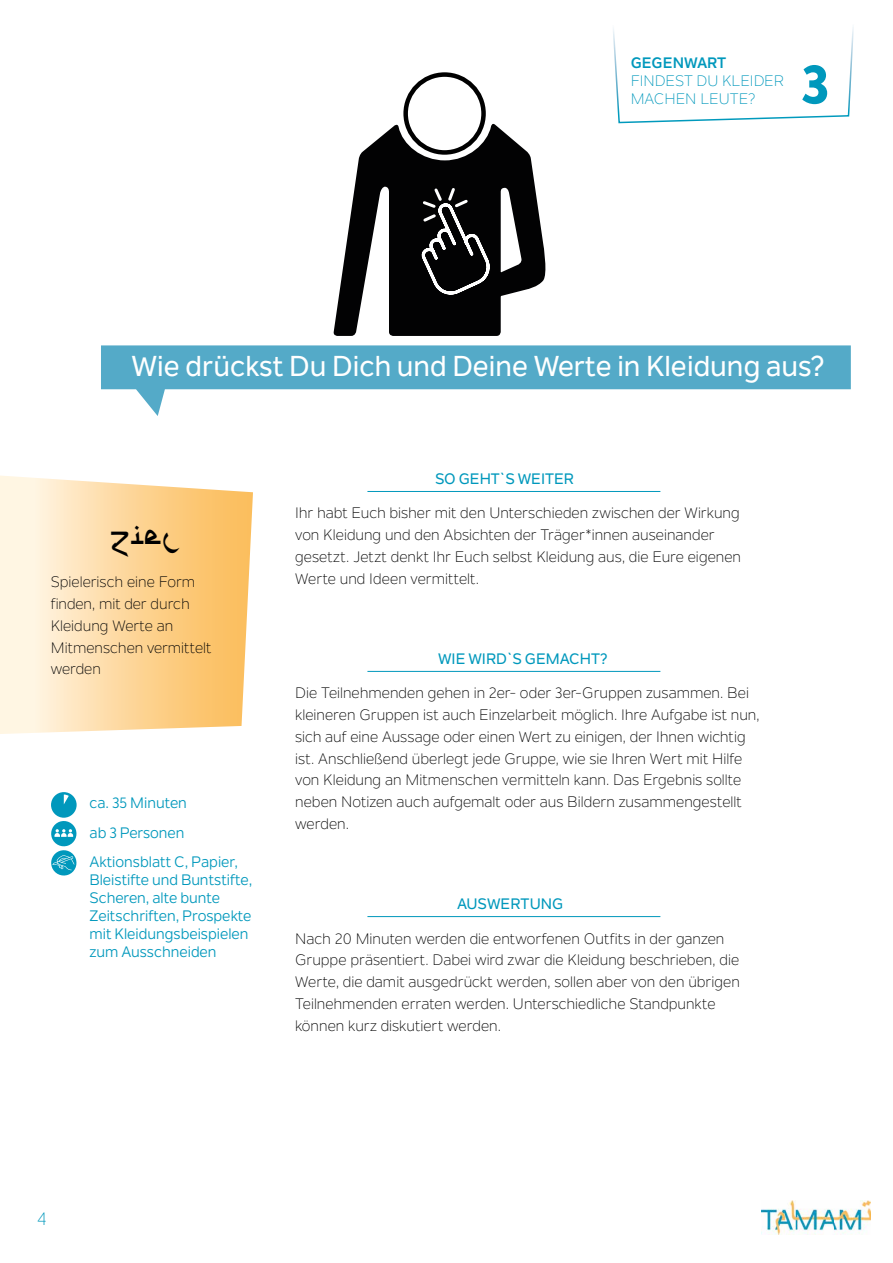
<style>
.page{position:relative;width:893px;height:1263px;background:#fff}
.page>*{position:absolute;margin:0;border:0;box-sizing:border-box;transform-origin:0 0}
.t1{font:800 54.6px "Nolan Next";color:#0098bc}
.t2{font:45px "Psuedo Saudi";color:#000}
.t3{font:500 28.5px "Nolan Next";color:#fff}
.t4{font:18px "Nolan Next";color:#0098bc}
.t5{font:15px/21.8px "Nolan Next";color:#000}
.t6{font:15px/18px "Nolan Next";color:#0098bc}
.t7{font:500 15px "Nolan Next";color:#0098bc}
.t8{font:15px/18px "Nolan Next";color:#0098bc}
.t9{font:700 15px "Nolan Next";letter-spacing:-.005em;color:#0098bc}
</style>
<div class="page">
<img style="left:761px;top:1200px;width:110px;height:34px">
<svg style="left:613px;top:27px;width:241px;height:97px"></svg>
<svg style="left:0;top:475px;width:253px;height:259px;background:#fddda9"></svg>
<div style="left:51px;top:792px;width:26px;height:26px;background:#0098bc;border-radius:50%"></div>
<svg style="left:64px;top:794px;width:5px;height:10px"></svg>
<svg style="left:51px;top:821px;width:26px;height:55px"></svg>
<svg style="left:101px;top:345px;width:750px;height:71px;fill:#54aac8"></svg>
<hr style="left:367px;top:491px;width:293px;height:1px;background:#0098bc">
<hr style="left:367px;top:671px;width:293px;height:1px;background:#0098bc">
<hr style="left:367px;top:916px;width:293px;height:1px;background:#0098bc">
<svg style="left:333px;top:123px;width:213px;height:213px;fill:#020203"></svg>
<svg style="left:418px;top:186px;width:82px;height:113px;background:#252525"></svg>
<div style="left:406px;top:75px;width:78px;height:77px;background:#fff;border-radius:50%"></div>
<div style="left:403px;top:72px;width:83px;height:83px;border:4px solid #000;border-radius:50%"></div>
<p class="t9" style="left:631px;top:54px;width:97px">GEGENWART</p>
<p class="t8" style="left:631px;top:72px;width:155px">FINDEST DU KLEIDER<br>MACHEN LEUTE?</p>
<h1 class="t1" style="left:801px;top:51px;width:30px">3</h1>
<h3 class="t3" style="left:132px;top:349px;width:695px">Wie drückst Du Dich und Deine Werte in Kleidung aus?</h3>
<h2 class="t2" style="left:111px;top:502px;width:72px">ziel</h2>
<p class="t5" style="left:51px;top:571px;width:162px">Spielerisch eine Form finden, mit der durch<br>Kleidung Werte an<br>Mit menschen vermittelt werden</p>
<p class="t6" style="left:89px;top:788px;width:150px;line-height:29.4px">ca. 35 Minuten<br>ab 3 Personen<br>Aktionsblatt C, Papier,</p>
<p class="t6" style="left:89px;top:871px;width:165px">Bleistifte und Buntstifte,<br>Scheren, alte bunte<br>Zeitschriften, Prospekte mit Kleidungsbeispielen zum Ausschneiden</p>
<p class="t7" style="left:435px;top:470px;width:140px">SO GEHT`S WEITER</p>
<p class="t5" style="left:295px;top:502px;width:447px">Ihr habt Euch bisher mit den Unterschieden zwischen der Wirkung von Kleidung und den Absichten der Träger*innen auseinander gesetzt. Jetzt denkt Ihr Euch selbst Kleidung aus, die Eure eigenen Werte und Ideen vermittelt.</p>
<p class="t7" style="left:438px;top:649px;width:171px">WIE WIRD`S GEMACHT?</p>
<p class="t5" style="left:295px;top:682px;width:466px">Die Teilnehmenden gehen in 2er- oder 3er-Gruppen zusammen. Bei kleineren Gruppen ist auch Einzelarbeit möglich. Ihre Aufgabe ist nun, sich auf eine Aussage oder einen Wert zu einigen, der Ihnen wichtig ist. Anschließend überlegt jede Gruppe, wie sie Ihren Wert mit Hilfe von Kleidung an Mitmenschen vermitteln kann. Das Ergebnis sollte neben Notizen auch aufgemalt oder aus Bildern zusammengestellt werden.</p>
<p class="t7" style="left:457px;top:895px;width:108px">AUSWERTUNG</p>
<p class="t5" style="left:295px;top:927px;width:446px">Nach 20 Minuten werden die entworfenen Outfits in der ganzen Gruppe präsentiert. Dabei wird zwar die Kleidung beschrieben, die Werte, die damit ausgedrückt werden, sollen aber von den übrigen Teilnehmenden erraten werden. Unterschiedliche Standpunkte können kurz diskutiert werden.</p>
<p class="t4" style="left:37px;top:1207px;width:11px">4</p>
</div>
